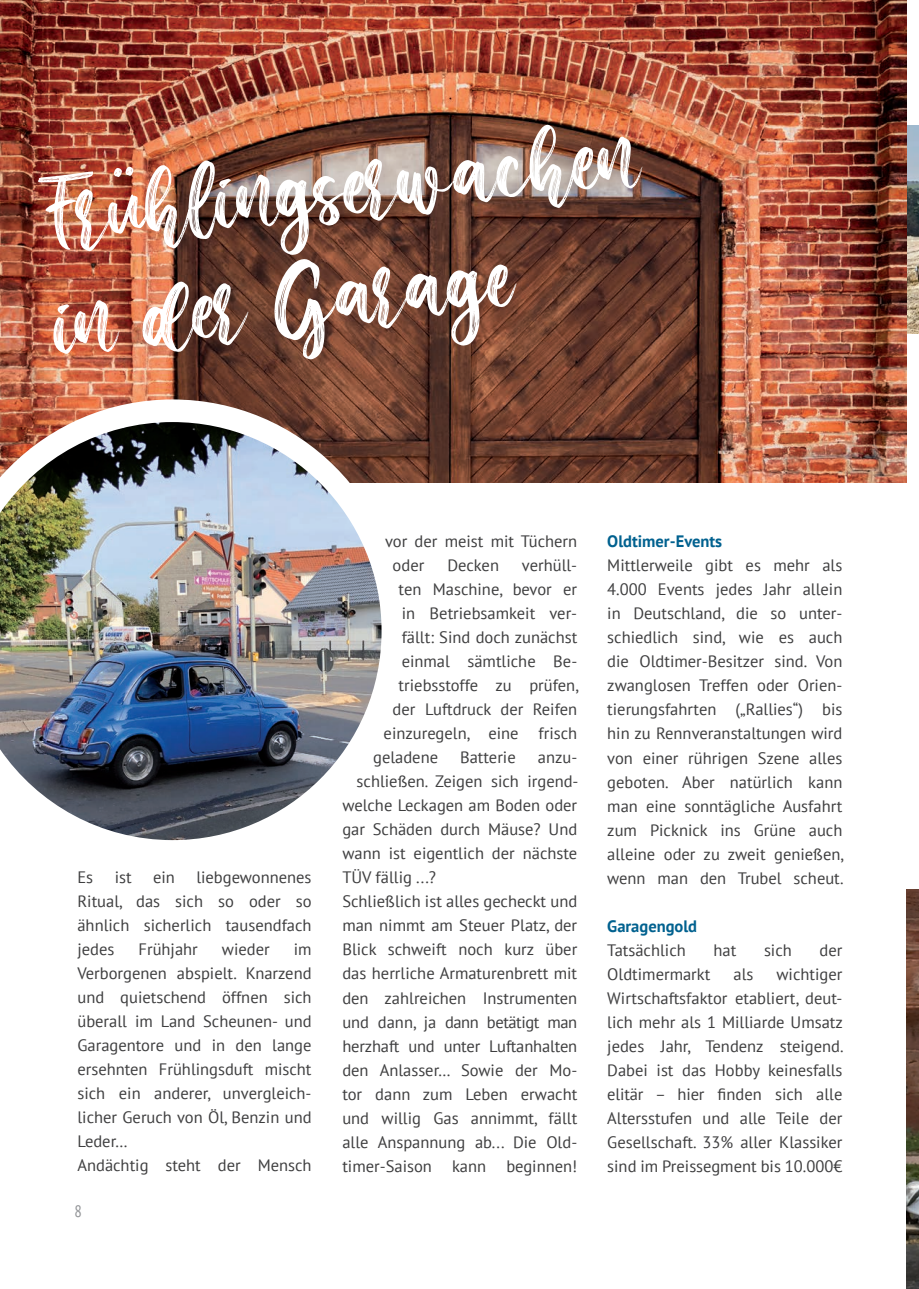
<style>
.page{position:relative;width:919px;height:1289px;background:#fff}
.page>*{position:absolute;margin:0;border:0;box-sizing:border-box;transform-origin:0 0}
.t1{font:16.5px/24px "PT Sans";color:#3e3e3f;text-align:justify}
.t2{font:700 16.5px "PT Sans";color:#01618f}
.t3{font:16.5px "PT Sans";letter-spacing:-.025em;color:#3e3e3f}
.t4{font:condensed 16.5px "PT Sans";color:#939598}
</style>
<div class="page">
<img style="left:906px;top:126px;width:12px;height:207px">
<img style="left:0;top:0;width:906px;height:483px">
<img style="left:53px;top:258px;width:463px;height:101px">
<img style="left:38px;top:125px;width:604px;height:130px">
<svg style="left:0;top:399px;width:402px;height:442px"></svg>
<img style="left:0;top:422px;width:381px;height:418px">
<img style="left:906px;top:889px;width:12px;height:399px">
<p class="t1" style="left:77px;top:865px;width:236px;text-indent:119px">liebgewonnenes Ritual, das sich so oder so ähnlich sicherlich tausendfach jedes</p>
<p class="t1" style="left:77px;top:865px;width:17px">Es</p>
<p class="t1" style="left:115px;top:865px;width:18px">ist</p>
<p class="t1" style="left:153px;top:865px;width:23px">ein</p>
<p class="t1" style="left:77px;top:937px;width:236px;text-align:left;text-indent:216px">im<br>Verborgenen abspielt. Knarzend und quietschend öffnen sich überall im Land Scheunen- und<br>Garagentore und in den lange ersehnten Frühlingsduft mischt sich ein anderer, unvergleich&shy;licher Geruch von Öl, Benzin und<br>Leder…<br>Andächtig steht der Mensch</p>
<p class="t1" style="left:138px;top:937px;width:61px">Frühjahr</p>
<p class="t1" style="left:222px;top:937px;width:49px">wieder</p>
<p class="t4" style="left:74px;top:1200px;width:9px">8</p>
<p class="t1" style="left:392px;top:529px;width:186px;text-indent:-8px">vor der meist mit Tüchern oder</p>
<p class="t1" style="left:447px;top:553px;width:53px">Decken</p>
<p class="t1" style="left:522px;top:553px;width:57px">verhüll-</p>
<p class="t1" style="left:398px;top:577px;width:180px">ten Maschine, bevor er</p>
<p class="t1" style="left:401px;top:601px;width:177px">in Betriebsamkeit ver-</p>
<p class="t1" style="left:401px;top:625px;width:177px">fällt: Sind doch zunächst</p>
<p class="t1" style="left:401px;top:649px;width:177px">einmal sämtliche Be-</p>
<p class="t1" style="left:398px;top:673px;width:181px">triebsstoffe zu prüfen,</p>
<p class="t1" style="left:392px;top:697px;width:186px">der Luftdruck der Reifen</p>
<p class="t1" style="left:383px;top:721px;width:195px">einzuregeln, eine frisch</p>
<p class="t1" style="left:373px;top:745px;width:66px">geladene</p>
<p class="t1" style="left:460px;top:745px;width:57px">Batterie</p>
<p class="t1" style="left:538px;top:745px;width:41px">anzu-</p>
<p class="t1" style="left:356px;top:769px;width:223px">schließen. Zeigen sich irgend-</p>
<p class="t1" style="left:342px;top:793px;width:236px">welche Leckagen am Boden oder</p>
<p class="t1" style="left:342px;top:817px;width:236px">gar Schäden durch Mäuse? Und</p>
<p class="t1" style="left:342px;top:841px;width:236px">wann ist eigentlich der nächste</p>
<p class="t1" style="left:342px;top:865px;width:95px">TÜV fällig ...?</p>
<p class="t1" style="left:342px;top:889px;width:236px">Schließlich ist alles gecheckt und</p>
<p class="t1" style="left:342px;top:913px;width:236px">man nimmt am Steuer Platz, der</p>
<p class="t1" style="left:342px;top:937px;width:236px">Blick schweift noch kurz über</p>
<p class="t1" style="left:342px;top:961px;width:236px">das herrliche Armaturenbrett mit</p>
<p class="t1" style="left:342px;top:985px;width:236px">den zahlreichen Instrumenten</p>
<p class="t3" style="left:342px;top:1011px;width:236px">und dann, ja dann betätigt man</p>
<p class="t1" style="left:342px;top:1033px;width:236px">herzhaft und unter Luftanhalten</p>
<p class="t1" style="left:342px;top:1057px;width:236px">den Anlasser… Sowie der Mo-</p>
<p class="t1" style="left:342px;top:1081px;width:236px">tor dann zum Leben erwacht</p>
<p class="t1" style="left:342px;top:1105px;width:236px">und willig Gas annimmt, fällt</p>
<p class="t1" style="left:342px;top:1129px;width:236px">alle Anspannung ab... Die Old-</p>
<p class="t1" style="left:342px;top:1153px;width:236px">timer-Saison kann beginnen!</p>
<p class="t2" style="left:607px;top:530px;width:116px">oldtimer-Events</p>
<p class="t1" style="left:607px;top:553px;width:238px">Mittlerweile gibt es mehr als 4.000 Events jedes Jahr allein in Deutschland, die so unter&shy;schiedlich sind, wie es auch die Oldtimer-Besitzer sind. Von zwanglosen Treffen oder Orien&shy;tierungsfahrten („Rallies“) bis hin zu Rennveranstaltungen wird von einer rührigen Szene alles geboten. Aber natürlich kann man eine sonntägliche Ausfahrt zum Picknick ins Grüne auch alleine oder zu zweit genießen, wenn man den Trubel scheut.</p>
<p class="t2" style="left:607px;top:914px;width:91px">garagengold</p>
<p class="t1" style="left:607px;top:937px;width:80px">Tatsächlich</p>
<p class="t1" style="left:713px;top:937px;width:24px">hat</p>
<p class="t1" style="left:764px;top:937px;width:29px">sich</p>
<p class="t1" style="left:819px;top:937px;width:24px">der</p>
<p class="t1" style="left:607px;top:961px;width:105px">Oldtimermarkt</p>
<p class="t1" style="left:733px;top:961px;width:21px">als</p>
<p class="t1" style="left:607px;top:961px;width:238px;text-indent:169px">wichtiger Wirtschaftsfaktor etabliert, deut&shy;lich mehr als 1 Milliarde Umsatz jedes Jahr, Tendenz steigend.<br>Dabei ist das Hobby keinesfalls elitär – hier finden sich alle Altersstufen und alle Teile der Gesellschaft. 33% aller Klassiker sind im Preissegment bis 10.000€</p>
</div>
